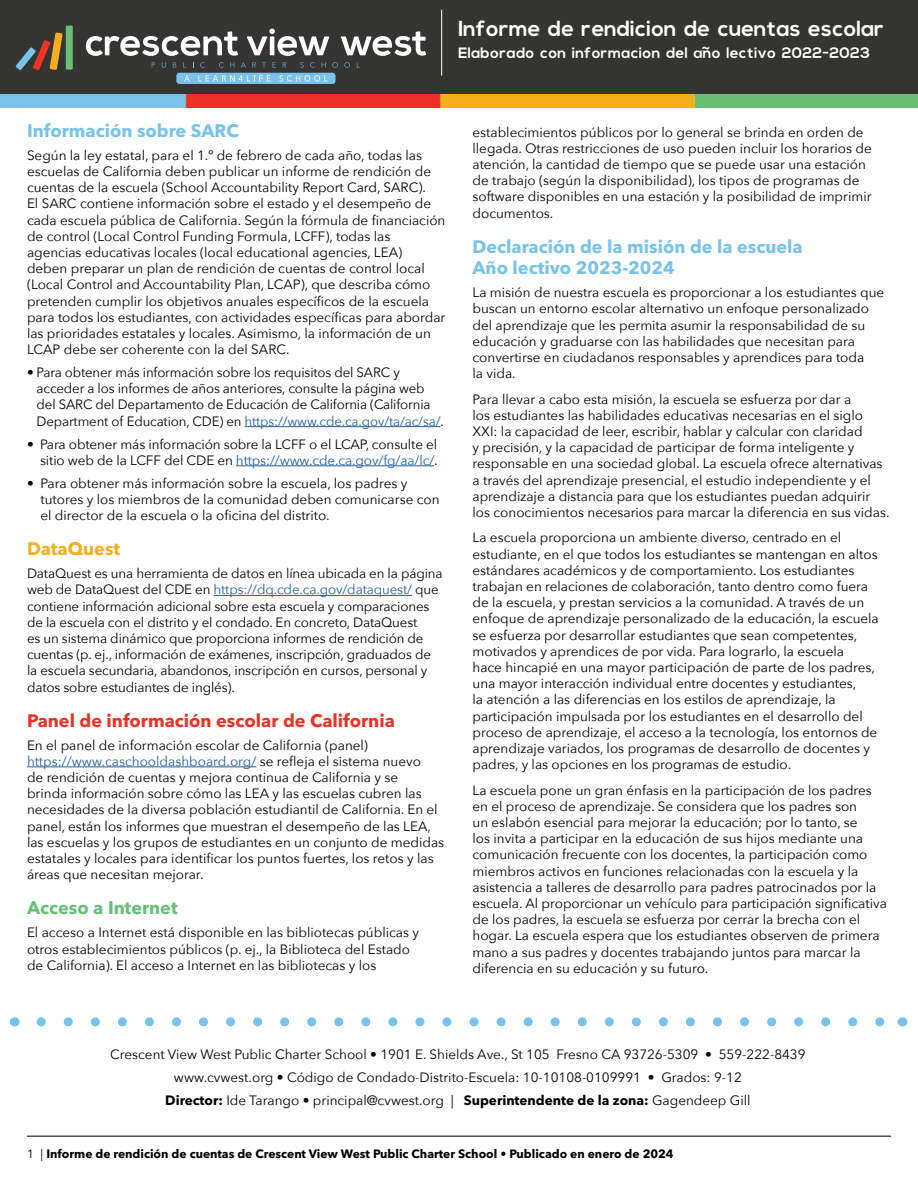
<style>
.page{position:relative;width:918px;height:1188px;background:#fff}
.page>*{position:absolute;margin:0;border:0;box-sizing:border-box;transform-origin:0 0}
.t1{font:700 21.75px "Life Type";letter-spacing:-.02em;color:#fff}
.t2{font:700 18px/21.6px "Avenir Next LT Pro";color:#78c2eb}
.t3{font:700 18px "Avenir Next LT Pro";color:#ed3125}
.t4{font:700 18px "Avenir Next LT Pro";color:#68bf76}
.t5{font:700 18px "Avenir Next LT Pro";color:#f5ae1c}
.t6{font:700 15px "Life Type";color:#fff}
.t7{font:13.5px/16.2px "Avenir Next";color:#000}
.t8{font:700 12px "Avenir Next LT Pro";color:#000}
.s1{color:#215e9e}
.s2{font-family:"Avenir Next LT Pro";font-weight:700}
.s3{font-family:"Avenir";font-weight:400}
</style>
<div class="page">
<hr style="left:27px;top:1136px;width:864px;height:1px;background:#000">
<hr style="left:245px;top:426px;width:195px;height:1px;background:#215e9e">
<hr style="left:236px;top:465px;width:198px;height:1px;background:#215e9e">
<hr style="left:214px;top:595px;width:198px;height:1px;background:#215e9e">
<hr style="left:27px;top:767px;width:229px;height:1px;background:#215e9e">
<div style="left:0;top:0;width:918px;height:108px;background:#343433"></div>
<img style="left:0;top:95px;width:918px;height:13px">
<div style="left:66px;top:26px;width:7px;height:44px;background:#68c077"></div>
<svg style="left:16px;top:32px;width:47px;height:38px"></svg>
<svg style="left:86px;top:31px;width:152px;height:25px"></svg>
<svg style="left:247px;top:28px;width:82px;height:28px"></svg>
<svg style="left:341px;top:31px;width:85px;height:25px"></svg>
<svg style="left:152px;top:62px;width:3px;height:6px"></svg>
<svg style="left:162px;top:62px;width:4px;height:6px"></svg>
<svg style="left:173px;top:62px;width:3px;height:6px"></svg>
<svg style="left:200px;top:62px;width:5px;height:6px"></svg>
<svg style="left:219px;top:62px;width:5px;height:6px"></svg>
<svg style="left:230px;top:62px;width:4px;height:6px"></svg>
<svg style="left:241px;top:62px;width:5px;height:6px"></svg>
<svg style="left:252px;top:62px;width:4px;height:6px"></svg>
<svg style="left:262px;top:62px;width:4px;height:6px"></svg>
<svg style="left:273px;top:62px;width:3px;height:6px"></svg>
<svg style="left:283px;top:62px;width:3px;height:6px"></svg>
<svg style="left:300px;top:62px;width:4px;height:6px"></svg>
<svg style="left:310px;top:62px;width:5px;height:6px"></svg>
<svg style="left:322px;top:62px;width:4px;height:6px"></svg>
<svg style="left:332px;top:62px;width:6px;height:6px"></svg>
<svg style="left:345px;top:62px;width:5px;height:6px"></svg>
<div style="left:176px;top:73px;width:160px;height:11px;background:#78c2eb;border-radius:3px"></div>
<svg style="left:184px;top:75px;width:6px;height:6px"></svg>
<svg style="left:198px;top:75px;width:72px;height:6px"></svg>
<svg style="left:279px;top:75px;width:49px;height:6px"></svg>
<hr style="left:441px;top:10px;width:1px;height:66px;background:#fff">
<svg style="left:41px;top:1017px;width:844px;height:9px"></svg>
<p class="t1" style="left:458px;top:11px;width:428px">Informe de rendición de cuentas escolar</p>
<p class="t6" style="left:458px;top:41px;width:414px">Elaborado con información del año lectivo 2022-2023</p>
<p class="t6" style="left:701px;top:36px;width:10px">~</p>
<p class="t2" style="left:27px;top:120px;width:214px">Información sobre SARC</p>
<p class="t7" style="left:27px;top:146px;width:420px">Según la ley estatal, para el 1.º de febrero de cada año, todas las escuelas de California deben publicar un informe de rendición de cuentas de la escuela (School Accountability Report Card, SARC).<br>El SARC contiene información sobre el estado y el desempeño de cada escuela pública de California. Según la fórmula de financiación de control (Local Control Funding Formula, LCFF), todas las agencias educativas locales (local educational agencies, LEA) deben preparar un plan de rendición de cuentas de control local (Local Control and Accountability Plan, LCAP), que describa cómo pretenden cumplir los objetivos anuales específicos de la escuela para todos los estudiantes, con actividades específicas para abordar las prioridades estatales y locales. Asimismo, la información de un LCAP debe ser coherente con la del SARC.</p>
<p class="t7" style="left:37px;top:364px;width:409px;text-indent:-10px">• Para obtener más información sobre los requisitos del SARC y acceder a los informes de años anteriores, consulte la página web del SARC del Departamento de Educación de California (California Department of Education, CDE) en <span class="s1">https://www.cde.ca.gov/ta/ac/sa/</span>.</p>
<p class="t7" style="left:27px;top:435px;width:412px;text-align:right">• Para obtener más información sobre la LCFF o el LCAP, consulte el sitio web de la LCFF del CDE en <span class="s1">https://www.cde.ca.gov/fg/aa/lc/</span>.</p>
<p class="t7" style="left:40px;top:474px;width:401px;text-indent:-14px">• Para obtener más información sobre la escuela, los padres y tutores y los miembros de la comunidad deben comunicarse con el director de la escuela o la oficina del distrito.</p>
<p class="t5" style="left:27px;top:538px;width:95px">DataQuest</p>
<p class="t7" style="left:27px;top:565px;width:417px">DataQuest es una herramienta de datos en línea ubicada en la página web de DataQuest del CDE en <span class="s1">https://dq.cde.ca.gov/dataquest/</span> que contiene información adicional sobre esta escuela y comparaciones de la escuela con el distrito y el condado. En concreto, DataQuest<br>es un sistema dinámico que proporciona informes de rendición de cuentas (p. ej., información de exámenes, inscripción, graduados de la escuela secundaria, abandonos, inscripción en cursos, personal y datos sobre estudiantes de inglés).</p>
<p class="t3" style="left:27px;top:709px;width:369px">Panel de información escolar de California</p>
<p class="t7" style="left:27px;top:736px;width:419px">En el panel de información escolar de California (panel) <span class="s1">https://www.caschooldashboard.org/</span> se refleja el sistema nuevo<br>de rendición de cuentas y mejora continua de California y se<br>brinda información sobre cómo las LEA y las escuelas cubren las necesidades de la diversa población estudiantil de California. En el panel, están los informes que muestran el desempeño de las LEA, las escuelas y los grupos de estudiantes en un conjunto de medidas estatales y locales para identificar los puntos fuertes, los retos y las áreas que necesitan mejorar.</p>
<p class="t4" style="left:27px;top:897px;width:152px">Acceso a Internet</p>
<p class="t7" style="left:27px;top:924px;width:394px">El acceso a Internet está disponible en las bibliotecas públicas y otros establecimientos públicos (p. ej., la Biblioteca del Estado de California). El acceso a Internet en las bibliotecas y los</p>
<p class="t7" style="left:472px;top:123px;width:401px">establecimientos públicos por lo general se brinda en orden de llegada. Otras restricciones de uso pueden incluir los horarios de atención, la cantidad de tiempo que se puede usar una estación de trabajo (según la disponibilidad), los tipos de programas de software disponibles en una estación y la posibilidad de imprimir documentos.</p>
<p class="t2" style="left:472px;top:236px;width:332px">Declaración de la misión de la escuela<br>Año lectivo 2023-2024</p>
<p class="t7" style="left:472px;top:284px;width:413px">La misión de nuestra escuela es proporcionar a los estudiantes que buscan un entorno escolar alternativo un enfoque personalizado del aprendizaje que les permita asumir la responsabilidad de su educación y graduarse con las habilidades que necesitan para convertirse en ciudadanos responsables y aprendices para toda<br>la vida.</p>
<p class="t7" style="left:472px;top:390px;width:419px">Para llevar a cabo esta misión, la escuela se esfuerza por dar a<br>los estudiantes las habilidades educativas necesarias en el siglo XXI: la capacidad de leer, escribir, hablar y calcular con claridad<br>y precisión, y la capacidad de participar de forma inteligente y responsable en una sociedad global. La escuela ofrece alternativas a través del aprendizaje presencial, el estudio independiente y el aprendizaje a distancia para que los estudiantes puedan adquirir los conocimientos necesarios para marcar la diferencia en sus vidas.</p>
<p class="t7" style="left:472px;top:529px;width:408px">La escuela proporciona un ambiente diverso, centrado en el estudiante, en el que todos los estudiantes se mantengan en altos estándares académicos y de comportamiento. Los estudiantes trabajan en relaciones de colaboración, tanto dentro como fuera de la escuela, y prestan servicios a la comunidad. A través de un enfoque de aprendizaje personalizado de la educación, la escuela se esfuerza por desarrollar estudiantes que sean competentes, motivados y aprendices de por vida. Para lograrlo, la escuela<br>hace hincapié en una mayor participación de parte de los padres, una mayor interacción individual entre docentes y estudiantes,<br>la atención a las diferencias en los estilos de aprendizaje, la participación impulsada por los estudiantes en el desarrollo del proceso de aprendizaje, el acceso a la tecnología, los entornos de aprendizaje variados, los programas de desarrollo de docentes y padres, y las opciones en los programas de estudio.</p>
<p class="t7" style="left:472px;top:781px;width:416px">La escuela pone un gran énfasis en la participación de los padres en el proceso de aprendizaje. Se considera que los padres son<br>un eslabón esencial para mejorar la educación; por lo tanto, se<br>los invita a participar en la educación de sus hijos mediante una comunicación frecuente con los docentes, la participación como miembros activos en funciones relacionadas con la escuela y la asistencia a talleres de desarrollo para padres patrocinados por la escuela. Al proporcionar un vehículo para participación significativa de los padres, la escuela se esfuerza por cerrar la brecha con el hogar. La escuela espera que los estudiantes observen de primera mano a sus padres y docentes trabajando juntos para marcar la diferencia en su educación y su futuro.</p>
<p class="t7" style="left:110px;top:1046px;width:697px">Crescent View West Public Charter School • 1901 E. Shields Ave., St 105 Fresno CA 93726-5309 • 559-222-8439</p>
<p class="t7" style="left:174px;top:1069px;width:569px">www.cvwest.org • Código de Condado-Distrito-Escuela: 10-10108-0109991 • Grados: 9-12</p>
<p class="t7" style="left:165px;top:1091px;width:587px"><span class="s2">Director:</span> Ide Tarango • principal@cvwest.org | <span class="s2">Superintendente de la zona:</span> Gagendeep Gill</p>
<p class="t8" style="left:27px;top:1146px;width:648px"><span class="s3">1 |</span> Informe de rendición de cuentas de Crescent View West Public Charter School • Publicado en enero de 2024</p>
</div>
